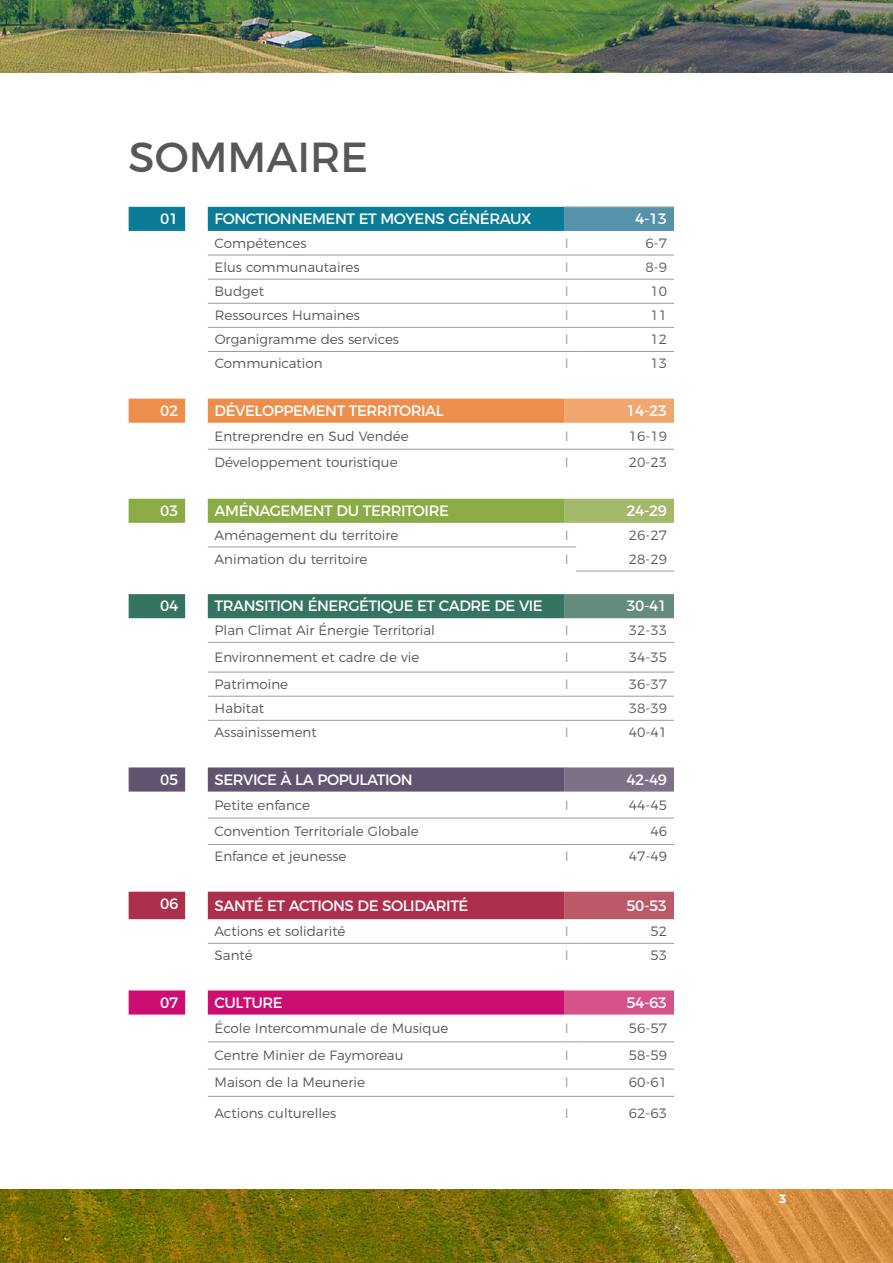
<style>
.page{position:relative;width:893px;height:1263px;background:#fff}
.page>*{position:absolute;margin:0;border:0;box-sizing:border-box;transform-origin:0 0}
.t1{font:42px "Montserrat";color:#575756}
.t2{font:15px "Montserrat";letter-spacing:-.03em;color:#fff}
.t3{font:300 13.5px "Montserrat";color:#57565a}
.t4{font:300 13.5px "Montserrat";color:#9b9a9e}
.t5{font:600 12px "Montserrat";color:#fff}
</style>
<div class="page">
<img style="left:0;top:0;width:893px;height:1263px">
<div style="left:0;top:74px;width:893px;height:1115px;background:#fff"></div>
<svg style="left:129px;top:399px;width:545px;height:24px;background:#ee985c"></svg>
<svg style="left:129px;top:499px;width:545px;height:24px;background:#94b155"></svg>
<svg style="left:129px;top:594px;width:545px;height:24px;background:#487f6f"></svg>
<svg style="left:129px;top:767px;width:545px;height:24px;background:#70637d"></svg>
<svg style="left:129px;top:892px;width:545px;height:27px;background:#b24059"></svg>
<svg style="left:129px;top:990px;width:545px;height:24px;background:#d1297f"></svg>
<svg style="left:129px;top:206px;width:545px;height:25px;background:#2a89a1"></svg>
<hr style="left:576px;top:206px;width:98px;height:1px;background:#b8b6ba">
<hr style="left:208px;top:255px;width:357px;height:1px;background:#9b9a9e">
<hr style="left:208px;top:279px;width:357px;height:1px;background:#9b9a9e">
<hr style="left:208px;top:303px;width:357px;height:1px;background:#9b9a9e">
<hr style="left:208px;top:327px;width:357px;height:1px;background:#9b9a9e">
<hr style="left:208px;top:351px;width:357px;height:1px;background:#9b9a9e">
<hr style="left:208px;top:449px;width:357px;height:1px;background:#9b9a9e">
<hr style="left:208px;top:547px;width:357px;height:1px;background:#9b9a9e">
<hr style="left:576px;top:449px;width:98px;height:1px;background:#9b9a9e">
<hr style="left:576px;top:571px;width:98px;height:1px;background:#9b9a9e">
<hr style="left:576px;top:255px;width:98px;height:1px;background:#9b9a9e">
<hr style="left:576px;top:279px;width:98px;height:1px;background:#9b9a9e">
<hr style="left:576px;top:303px;width:98px;height:1px;background:#9b9a9e">
<hr style="left:576px;top:327px;width:98px;height:1px;background:#9b9a9e">
<hr style="left:576px;top:351px;width:98px;height:1px;background:#9b9a9e">
<hr style="left:208px;top:818px;width:357px;height:1px;background:#9b9a9e">
<hr style="left:208px;top:844px;width:357px;height:1px;background:#9b9a9e">
<hr style="left:576px;top:818px;width:98px;height:1px;background:#9b9a9e">
<hr style="left:576px;top:844px;width:98px;height:1px;background:#9b9a9e">
<hr style="left:208px;top:943px;width:357px;height:1px;background:#9b9a9e">
<hr style="left:576px;top:943px;width:98px;height:1px;background:#9b9a9e">
<hr style="left:208px;top:1041px;width:357px;height:1px;background:#9b9a9e">
<hr style="left:208px;top:1069px;width:357px;height:1px;background:#9b9a9e">
<hr style="left:208px;top:1096px;width:357px;height:1px;background:#9b9a9e">
<hr style="left:576px;top:1041px;width:98px;height:1px;background:#9b9a9e">
<hr style="left:576px;top:1069px;width:98px;height:1px;background:#9b9a9e">
<hr style="left:576px;top:1096px;width:98px;height:1px;background:#9b9a9e">
<hr style="left:208px;top:642px;width:357px;height:1px;background:#9b9a9e">
<hr style="left:576px;top:642px;width:98px;height:1px;background:#9b9a9e">
<hr style="left:208px;top:672px;width:357px;height:1px;background:#9b9a9e">
<hr style="left:576px;top:672px;width:98px;height:1px;background:#9b9a9e">
<hr style="left:208px;top:696px;width:357px;height:1px;background:#9b9a9e">
<hr style="left:576px;top:696px;width:98px;height:1px;background:#9b9a9e">
<hr style="left:208px;top:720px;width:357px;height:1px;background:#9b9a9e">
<hr style="left:576px;top:720px;width:98px;height:1px;background:#9b9a9e">
<h1 class="t1" style="left:129px;top:124px;width:241px">SOMMAIRE</h1>
<p class="t2" style="left:160px;top:207px;width:20px">01</p>
<p class="t2" style="left:215px;top:207px;width:318px">FONCTIONNEMENT ET MOYENS GÉNÉRAUX</p>
<p class="t2" style="left:635px;top:207px;width:33px">4-13</p>
<p class="t3" style="left:215px;top:232px;width:93px">Compétences</p>
<p class="t4" style="left:565px;top:232px;width:5px">I</p>
<p class="t3" style="left:646px;top:232px;width:23px">6-7</p>
<p class="t3" style="left:215px;top:256px;width:147px">Elus communautaires</p>
<p class="t4" style="left:565px;top:256px;width:5px">I</p>
<p class="t3" style="left:646px;top:256px;width:23px">8-9</p>
<p class="t3" style="left:215px;top:281px;width:51px">Budget</p>
<p class="t4" style="left:565px;top:281px;width:5px">I</p>
<p class="t3" style="left:651px;top:281px;width:18px">10</p>
<p class="t3" style="left:215px;top:305px;width:147px">Ressources Humaines</p>
<p class="t4" style="left:565px;top:305px;width:5px">I</p>
<p class="t3" style="left:651px;top:305px;width:18px">11</p>
<p class="t3" style="left:215px;top:329px;width:186px">Organigramme des services</p>
<p class="t4" style="left:565px;top:329px;width:5px">I</p>
<p class="t3" style="left:651px;top:329px;width:18px">12</p>
<p class="t3" style="left:215px;top:353px;width:109px">Communication</p>
<p class="t4" style="left:565px;top:353px;width:5px">I</p>
<p class="t3" style="left:651px;top:353px;width:18px">13</p>
<p class="t2" style="left:160px;top:399px;width:20px">02</p>
<p class="t2" style="left:215px;top:399px;width:231px">DÉVELOPPEMENT TERRITORIAL</p>
<p class="t2" style="left:626px;top:399px;width:42px">14-23</p>
<p class="t3" style="left:215px;top:425px;width:196px">Entreprendre en Sud Vendée</p>
<p class="t4" style="left:565px;top:425px;width:5px">I</p>
<p class="t3" style="left:629px;top:425px;width:40px">16-19</p>
<p class="t3" style="left:215px;top:452px;width:184px">Développement touristique</p>
<p class="t4" style="left:565px;top:452px;width:5px">I</p>
<p class="t3" style="left:629px;top:452px;width:40px">20-23</p>
<p class="t2" style="left:160px;top:499px;width:20px">03</p>
<p class="t2" style="left:215px;top:499px;width:236px">AMÉNAGEMENT DU TERRITOIRE</p>
<p class="t2" style="left:626px;top:499px;width:42px">24-29</p>
<p class="t3" style="left:215px;top:524px;width:185px">Aménagement du territoire</p>
<p class="t4" style="left:565px;top:524px;width:5px">I</p>
<p class="t3" style="left:629px;top:524px;width:40px">26-27</p>
<p class="t3" style="left:215px;top:548px;width:154px">Animation du territoire</p>
<p class="t4" style="left:565px;top:548px;width:5px">I</p>
<p class="t3" style="left:629px;top:548px;width:40px">28-29</p>
<p class="t2" style="left:160px;top:594px;width:20px">04</p>
<p class="t2" style="left:215px;top:594px;width:330px">TRANSITION ÉNERGÉTIQUE ET CADRE DE VIE</p>
<p class="t2" style="left:626px;top:594px;width:42px">30-41</p>
<p class="t3" style="left:215px;top:620px;width:222px">Plan Climat Air Énergie Territorial</p>
<p class="t4" style="left:565px;top:620px;width:5px">I</p>
<p class="t3" style="left:629px;top:620px;width:40px">32-33</p>
<p class="t3" style="left:215px;top:647px;width:206px">Environnement et cadre de vie</p>
<p class="t4" style="left:565px;top:647px;width:5px">I</p>
<p class="t3" style="left:629px;top:647px;width:40px">34-35</p>
<p class="t3" style="left:215px;top:673px;width:75px">Patrimoine</p>
<p class="t4" style="left:565px;top:673px;width:5px">I</p>
<p class="t3" style="left:629px;top:673px;width:40px">36-37</p>
<p class="t3" style="left:215px;top:698px;width:51px">Habitat</p>
<p class="t3" style="left:629px;top:698px;width:40px">38-39</p>
<p class="t3" style="left:215px;top:722px;width:104px">Assainissement</p>
<p class="t4" style="left:565px;top:722px;width:5px">I</p>
<p class="t3" style="left:629px;top:722px;width:40px">40-41</p>
<p class="t2" style="left:160px;top:767px;width:20px">05</p>
<p class="t2" style="left:215px;top:767px;width:200px">SERVICE À LA POPULATION</p>
<p class="t2" style="left:626px;top:767px;width:42px">42-49</p>
<p class="t3" style="left:215px;top:794px;width:97px">Petite enfance</p>
<p class="t4" style="left:565px;top:794px;width:5px">I</p>
<p class="t3" style="left:629px;top:794px;width:40px">44-45</p>
<p class="t3" style="left:215px;top:821px;width:206px">Convention Territoriale Globale</p>
<p class="t3" style="left:650px;top:821px;width:18px">46</p>
<p class="t3" style="left:215px;top:846px;width:133px">Enfance et jeunesse</p>
<p class="t4" style="left:565px;top:846px;width:5px">I</p>
<p class="t3" style="left:629px;top:846px;width:40px">47-49</p>
<p class="t2" style="left:160px;top:892px;width:20px">06</p>
<p class="t2" style="left:215px;top:893px;width:255px">SANTÉ ET ACTIONS DE SOLIDARITÉ</p>
<p class="t2" style="left:626px;top:893px;width:42px">50-53</p>
<p class="t3" style="left:215px;top:920px;width:132px">Actions et solidarité</p>
<p class="t4" style="left:565px;top:920px;width:5px">I</p>
<p class="t3" style="left:650px;top:920px;width:18px">52</p>
<p class="t3" style="left:215px;top:945px;width:39px">Santé</p>
<p class="t4" style="left:565px;top:945px;width:5px">I</p>
<p class="t3" style="left:650px;top:945px;width:18px">53</p>
<p class="t2" style="left:160px;top:990px;width:20px">07</p>
<p class="t2" style="left:215px;top:990px;width:70px">CULTURE</p>
<p class="t2" style="left:626px;top:990px;width:42px">54-63</p>
<p class="t3" style="left:215px;top:1017px;width:235px">École Intercommunale de Musique</p>
<p class="t4" style="left:565px;top:1017px;width:5px">I</p>
<p class="t3" style="left:629px;top:1017px;width:40px">56-57</p>
<p class="t3" style="left:215px;top:1045px;width:190px">Centre Minier de Faymoreau</p>
<p class="t4" style="left:565px;top:1045px;width:5px">I</p>
<p class="t3" style="left:629px;top:1045px;width:40px">58-59</p>
<p class="t3" style="left:215px;top:1072px;width:152px">Maison de la Meunerie</p>
<p class="t4" style="left:565px;top:1072px;width:5px">I</p>
<p class="t3" style="left:629px;top:1072px;width:40px">60-61</p>
<p class="t3" style="left:215px;top:1103px;width:123px">Actions culturelles</p>
<p class="t4" style="left:565px;top:1103px;width:5px">I</p>
<p class="t3" style="left:629px;top:1103px;width:40px">62-63</p>
<p class="t5" style="left:779px;top:1189px;width:9px">3</p>
</div>
